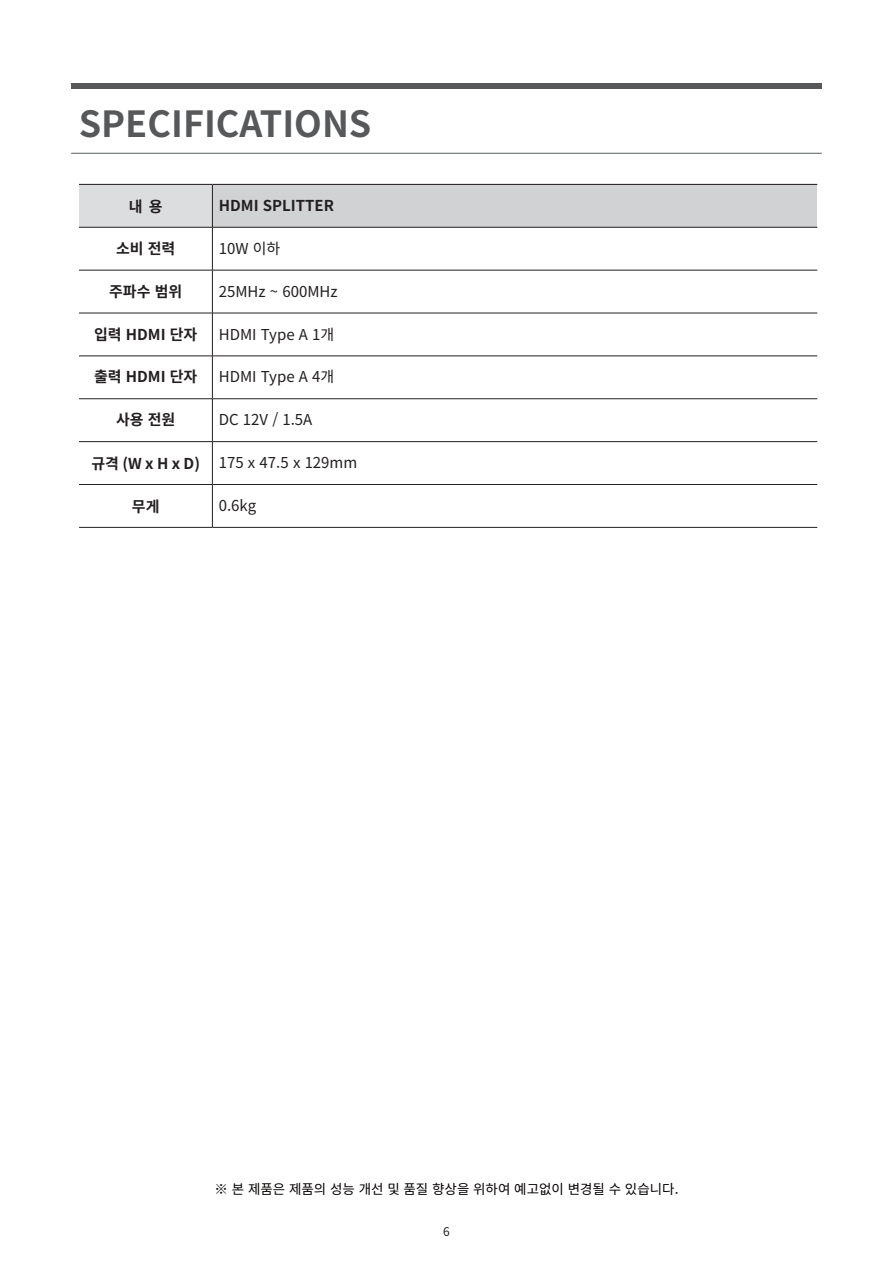
<style>
.page{position:relative;width:893px;height:1263px;background:#fff}
.page>*{position:absolute;margin:0;border:0;box-sizing:border-box;transform-origin:0 0}
.t1{font:700 36px "Noto Sans CJ Kkr";color:#57585a}
.t2{font:15px "Noto Sans CJ Kkr";color:#231f20}
.t3{font:700 15px "Noto Sans CJ Kkr";color:#231f20}
.t4{font:13.5px "Noto Sans CJ Kkr";color:#050000}
.t5{font:12px "Noto Sans CJ Kkr";color:#231f20}
</style>
<div class="page">
<hr style="left:71px;top:153px;width:751px;height:1px;background:#5a5e5f">
<div style="left:71px;top:83px;width:751px;height:5px;background:#57585a"></div>
<div style="left:79px;top:184px;width:133px;height:43px;background:#dcdddf"></div>
<div style="left:212px;top:184px;width:605px;height:43px;background:#d1d2d4"></div>
<hr style="left:212px;top:185px;width:1px;height:42px;background:#231f20">
<hr style="left:79px;top:227px;width:133px;height:1px;background:#231f20">
<hr style="left:212px;top:227px;width:605px;height:1px;background:#231f20">
<hr style="left:212px;top:227px;width:1px;height:43px;background:#231f20">
<hr style="left:79px;top:270px;width:133px;height:1px;background:#231f20">
<hr style="left:212px;top:270px;width:605px;height:1px;background:#231f20">
<hr style="left:212px;top:270px;width:1px;height:43px;background:#231f20">
<hr style="left:79px;top:313px;width:133px;height:1px;background:#231f20">
<hr style="left:212px;top:313px;width:605px;height:1px;background:#231f20">
<hr style="left:212px;top:313px;width:1px;height:43px;background:#231f20">
<hr style="left:79px;top:356px;width:133px;height:1px;background:#231f20">
<hr style="left:212px;top:356px;width:605px;height:1px;background:#231f20">
<hr style="left:212px;top:356px;width:1px;height:42px;background:#231f20">
<hr style="left:79px;top:398px;width:133px;height:1px;background:#231f20">
<hr style="left:212px;top:398px;width:605px;height:1px;background:#231f20">
<hr style="left:212px;top:399px;width:1px;height:42px;background:#231f20">
<hr style="left:79px;top:441px;width:133px;height:1px;background:#231f20">
<hr style="left:212px;top:441px;width:605px;height:1px;background:#231f20">
<hr style="left:212px;top:442px;width:1px;height:42px;background:#231f20">
<hr style="left:79px;top:484px;width:133px;height:1px;background:#231f20">
<hr style="left:212px;top:484px;width:605px;height:1px;background:#231f20">
<hr style="left:212px;top:485px;width:1px;height:42px;background:#231f20">
<hr style="left:79px;top:527px;width:133px;height:1px;background:#231f20">
<hr style="left:212px;top:527px;width:605px;height:1px;background:#231f20">
<hr style="left:79px;top:184px;width:133px;height:1px;background:#231f20">
<hr style="left:212px;top:184px;width:605px;height:1px;background:#231f20">
<h1 class="t1" style="left:79px;top:103px;width:294px">SPECIFICATIONS</h1>
<p class="t3" style="left:129px;top:198px;width:35px">내 용</p>
<p class="t3" style="left:219px;top:197px;width:117px">HDMI SPLITTER</p>
<p class="t3" style="left:116px;top:240px;width:61px">소비 전력</p>
<p class="t2" style="left:219px;top:240px;width:63px">10W 이하</p>
<p class="t3" style="left:109px;top:283px;width:75px">주파수 범위</p>
<p class="t2" style="left:219px;top:283px;width:120px">25MHz ~ 600MHz</p>
<p class="t3" style="left:94px;top:326px;width:105px">입력 HDMI 단자</p>
<p class="t2" style="left:219px;top:326px;width:117px">HDMI Type A 1개</p>
<p class="t3" style="left:94px;top:368px;width:105px">출력 HDMI 단자</p>
<p class="t2" style="left:219px;top:368px;width:117px">HDMI Type A 4개</p>
<p class="t3" style="left:116px;top:411px;width:61px">사용 전원</p>
<p class="t2" style="left:219px;top:411px;width:95px">DC 12V / 1.5A</p>
<p class="t3" style="left:91px;top:455px;width:110px">규격 (W x H x D)</p>
<p class="t2" style="left:219px;top:454px;width:140px">175 x 47.5 x 129mm</p>
<p class="t3" style="left:132px;top:498px;width:29px">무게</p>
<p class="t2" style="left:219px;top:497px;width:39px">0.6kg</p>
<p class="t4" style="left:215px;top:1182px;width:465px">※ 본 제품은 제품의 성능 개선 및 품질 향상을 위하여 예고없이 변경될 수 있습니다.</p>
<p class="t5" style="left:443px;top:1225px;width:8px">6</p>
</div>
